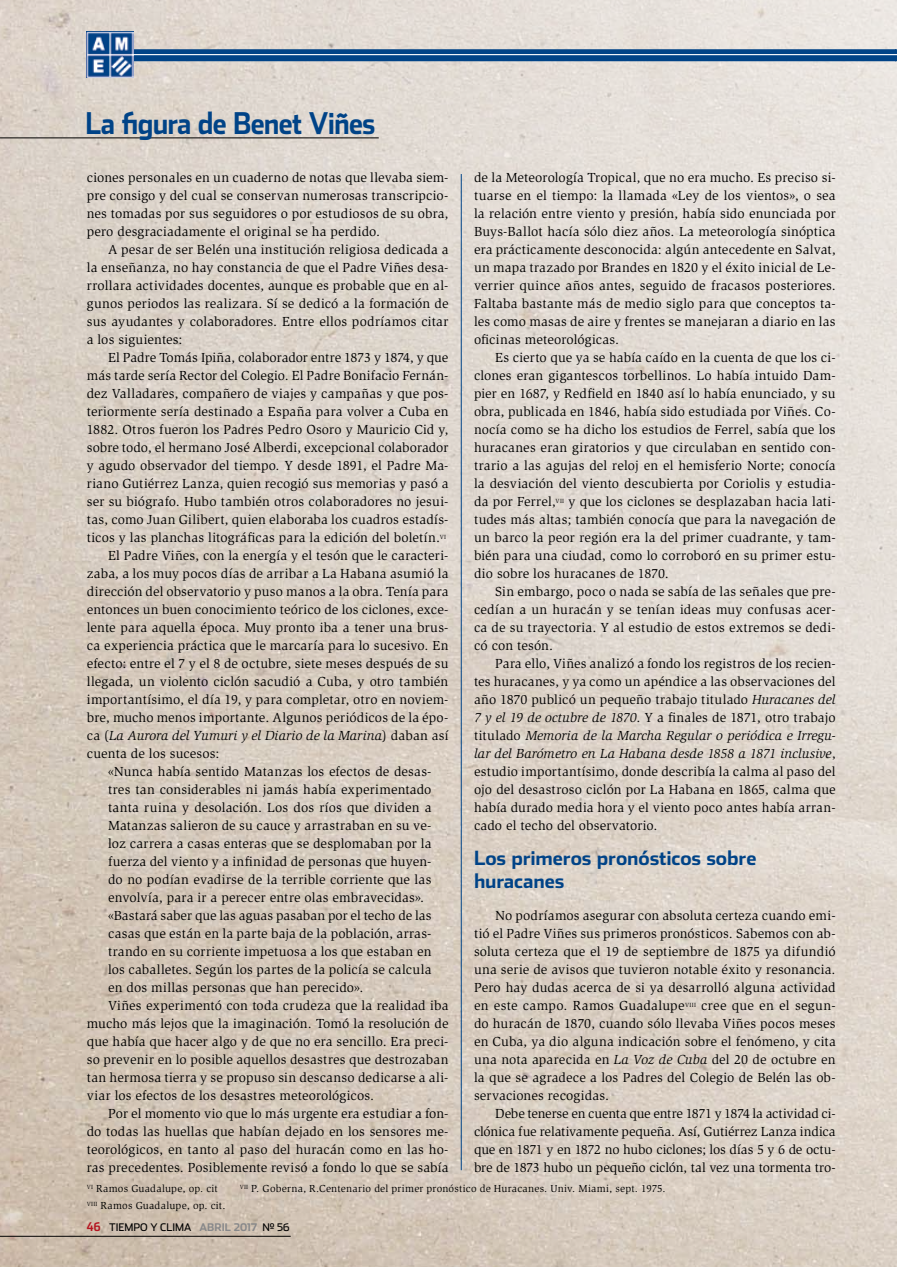
<style>
.page{position:relative;width:897px;height:1267px;background:#fff}
.page>*{position:absolute;margin:0;border:0;box-sizing:border-box;transform-origin:0 0}
.t1{font:700 29.85px "Stainless";color:#004387;scale:.9 1}
.t2{font:700 19.5px/22.5px "Stainless";letter-spacing:-.005em;color:#004387}
.t3{font:13.5px/18px "Slimbach Std";letter-spacing:.01em;color:#000;text-align:justify}
.t4{font:italic 13.5px "Slimbach Std";letter-spacing:.005em;color:#000}
.t5{font:10.5px "Slimbach Std";letter-spacing:.02em;color:#000}
.t6{font:10.5px "Stainless";color:#000}
.t7{font:700 10.5px "Stainless";color:#87888a}
.s1{font-style:normal}
.s2{font-style:italic}
.s3{font-family:"Stainless Cond";font-weight:700;font-size:12px;color:#b51621}
.s4{font-weight:700;color:#87888a}
.s5{font-weight:400;color:#000}
</style>
<div class="page">
<img style="left:0;top:0;width:896px;height:1266px">
<div style="left:87px;top:49px;width:808px;height:12px;background:#004387"></div>
<img style="left:87px;top:31px;width:46px;height:47px">
<hr style="left:132px;top:54px;width:763px;height:1px;background:#fff">
<hr style="left:0;top:1235px;width:291px;height:1px;background:#000">
<svg style="left:895px;top:49px;width:1px;height:12px"></svg>
<hr style="left:461px;top:174px;width:1px;height:996px;background:#004387">
<hr style="left:0;top:137px;width:379px;height:1px;background:#000">
<h1 class="t1" style="left:86px;top:105px;width:323px">La figura de Benet Viñes</h1>
<p class="t3" style="left:87px;top:168px;width:363px">ciones personales en un cuaderno de notas que llevaba siem&shy;pre consigo y del cual se conservan numerosas transcripcio&shy;nes tomadas por sus seguidores o por estudiosos de su obra, pero desgraciadamente el original se ha perdido.</p>
<p class="t3" style="left:87px;top:240px;width:363px;text-indent:21px">A pesar de ser Belén una institución religiosa dedicada a la enseñanza, no hay constancia de que el Padre Viñes desa&shy;rrollara actividades docentes, aunque es probable que en al&shy;gunos periodos las realizara. Sí se dedicó a la formación de sus ayudantes y colaboradores. Entre ellos podríamos citar a los siguientes:</p>
<p class="t3" style="left:108px;top:348px;width:342px">El Padre Tomás Ipiña, colaborador entre 1873 y 1874, y que</p>
<p class="t3" style="left:87px;top:366px;width:363px">más tarde sería Rector del Colegio. El Padre Bonifacio Fernán-</p>
<p class="t3" style="left:87px;top:384px;width:363px">dez Valladares, compañero de viajes y campañas y que pos-</p>
<p class="t3" style="left:87px;top:402px;width:363px">teriormente sería destinado a España para volver a Cuba en</p>
<p class="t3" style="left:87px;top:420px;width:363px">1882. Otros fueron los Padres Pedro Osoro y Mauricio Cid y,</p>
<p class="t3" style="left:87px;top:438px;width:363px">sobre todo, el hermano José Alberdi, excepcional colaborador</p>
<p class="t3" style="left:87px;top:456px;width:363px">y agudo observador del tiempo. Y desde 1891, el Padre Ma-</p>
<p class="t3" style="left:87px;top:474px;width:363px">riano Gutiérrez Lanza, quien recogió sus memorias y pasó a</p>
<p class="t3" style="left:87px;top:492px;width:363px">ser su biógrafo. Hubo también otros colaboradores no jesui-</p>
<p class="t3" style="left:87px;top:510px;width:363px">tas, como Juan Gilibert, quien elaboraba los cuadros estadís-</p>
<p class="t3" style="left:87px;top:528px;width:361px">ticos y las planchas litográficas para la edición del boletín.<sup>VI</sup></p>
<p class="t3" style="left:108px;top:546px;width:342px">El Padre Viñes, con la energía y el tesón que le caracteri-</p>
<p class="t3" style="left:87px;top:564px;width:363px">zaba, a los muy pocos días de arribar a La Habana asumió la</p>
<p class="t3" style="left:87px;top:582px;width:363px">dirección del observatorio y puso manos a la obra. Tenía para</p>
<p class="t3" style="left:87px;top:600px;width:363px">entonces un buen conocimiento teórico de los ciclones, exce-</p>
<p class="t3" style="left:87px;top:618px;width:363px">lente para aquella época. Muy pronto iba a tener una brus-</p>
<p class="t3" style="left:87px;top:636px;width:363px">ca experiencia práctica que le marcaría para lo sucesivo. En</p>
<p class="t3" style="left:87px;top:654px;width:363px">efecto: entre el 7 y el 8 de octubre, siete meses después de su</p>
<p class="t3" style="left:87px;top:672px;width:363px">llegada, un violento ciclón sacudió a Cuba, y otro también</p>
<p class="t3" style="left:87px;top:690px;width:363px">importantísimo, el día 19, y para completar, otro en noviem-</p>
<p class="t3" style="left:87px;top:708px;width:363px">bre, mucho menos importante. Algunos periódicos de la épo-</p>
<p class="t4" style="left:87px;top:727px;width:363px"><span class="s1">ca (</span>La Aurora del Yumuri y el Diario de la Marina<span class="s1">) daban así</span></p>
<p class="t3" style="left:87px;top:744px;width:134px">cuenta de los sucesos:</p>
<p class="t3" style="left:108px;top:762px;width:325px">«Nunca había sentido Matanzas los efectos de desas-</p>
<p class="t3" style="left:108px;top:780px;width:325px">tres tan considerables ni jamás había experimentado</p>
<p class="t3" style="left:108px;top:798px;width:325px">tanta ruina y desolación. Los dos ríos que dividen a</p>
<p class="t3" style="left:108px;top:816px;width:325px">Matanzas salieron de su cauce y arrastraban en su ve-</p>
<p class="t3" style="left:108px;top:834px;width:325px">loz carrera a casas enteras que se desplomaban por la</p>
<p class="t3" style="left:108px;top:852px;width:325px">fuerza del viento y a infinidad de personas que huyen-</p>
<p class="t3" style="left:108px;top:870px;width:325px">do no podían evadirse de la terrible corriente que las</p>
<p class="t3" style="left:108px;top:888px;width:317px">envolvía, para ir a perecer entre olas embravecidas».</p>
<p class="t3" style="left:108px;top:906px;width:325px">«Bastará saber que las aguas pasaban por el techo de las</p>
<p class="t3" style="left:108px;top:924px;width:325px">casas que están en la parte baja de la población, arras-</p>
<p class="t3" style="left:108px;top:942px;width:325px">trando en su corriente impetuosa a los que estaban en</p>
<p class="t3" style="left:108px;top:960px;width:325px">los caballetes. Según los partes de la policía se calcula</p>
<p class="t3" style="left:108px;top:978px;width:257px">en dos millas personas que han perecido».</p>
<p class="t3" style="left:108px;top:996px;width:342px">Viñes experimentó con toda crudeza que la realidad iba</p>
<p class="t3" style="left:87px;top:1014px;width:363px">mucho más lejos que la imaginación. Tomó la resolución de</p>
<p class="t3" style="left:87px;top:1032px;width:363px">que había que hacer algo y de que no era sencillo. Era preci-</p>
<p class="t3" style="left:87px;top:1050px;width:363px">so prevenir en lo posible aquellos desastres que destrozaban</p>
<p class="t3" style="left:87px;top:1068px;width:363px">tan hermosa tierra y se propuso sin descanso dedicarse a ali-</p>
<p class="t3" style="left:87px;top:1086px;width:289px">viar los efectos de los desastres meteorológicos.</p>
<p class="t3" style="left:108px;top:1104px;width:342px">Por el momento vio que lo más urgente era estudiar a fon-</p>
<p class="t3" style="left:87px;top:1122px;width:363px">do todas las huellas que habían dejado en los sensores me-</p>
<p class="t3" style="left:87px;top:1140px;width:363px">teorológicos, en tanto al paso del huracán como en las ho-</p>
<p class="t3" style="left:87px;top:1158px;width:363px">ras precedentes. Posiblemente revisó a fondo lo que se sabía</p>
<p class="t3" style="left:474px;top:168px;width:363px">de la Meteorología Tropical, que no era mucho. Es preciso si&shy;tuarse en el tiempo: la llamada «Ley de los vientos», o sea la relación entre viento y presión, había sido enunciada por Buys-Ballot hacía sólo diez años. La meteorología sinóptica era prácticamente desconocida: algún antecedente en Salvat, un mapa trazado por Brandes en 1820 y el éxito inicial de Le&shy;verrier quince años antes, seguido de fracasos posteriores.<br>Faltaba bastante más de medio siglo para que conceptos ta&shy;les como masas de aire y frentes se manejaran a diario en las oficinas meteorológicas.</p>
<p class="t3" style="left:474px;top:348px;width:363px;text-indent:21px">Es cierto que ya se había caído en la cuenta de que los ci&shy;clones eran gigantescos torbellinos. Lo había intuido Dam&shy;pier en 1687, y Redfield en 1840 así lo había enunciado, y su obra, publicada en 1846, había sido estudiada por Viñes. Co&shy;nocía como se ha dicho los estudios de Ferrel, sabía que los huracanes eran giratorios y que circulaban en sentido con&shy;trario a las agujas del reloj en el hemisferio Norte; conocía la desviación del viento descubierta por Coriolis y estudia&shy;da por Ferrel,<sup>VII</sup> y que los ciclones se desplazaban hacia lati&shy;tudes más altas; también conocía que para la navegación de un barco la peor región era la del primer cuadrante, y tam&shy;bién para una ciudad, como lo corroboró en su primer estu&shy;dio sobre los huracanes de 1870.</p>
<p class="t3" style="left:474px;top:582px;width:363px;text-indent:21px">Sin embargo, poco o nada se sabía de las señales que pre&shy;cedían a un huracán y se tenían ideas muy confusas acer&shy;ca de su trayectoria. Y al estudio de estos extremos se dedi&shy;có con tesón.</p>
<p class="t3" style="left:474px;top:654px;width:363px;text-indent:21px">Para ello, Viñes analizó a fondo los registros de los recien&shy;tes huracanes, y ya como un apéndice a las observaciones del año 1870 publicó un pequeño trabajo titulado <span class="s2">Huracanes del 7 y el 19 de octubre de 1870</span>. Y a finales de 1871, otro trabajo titulado <span class="s2">Memoria de la Marcha Regular o periódica e Irregu&shy;lar del Barómetro en La Habana desde 1858 a 1871 inclusive</span>, estudio importantísimo, donde describía la calma al paso del ojo del desastroso ciclón por La Habana en 1865, calma que había durado media hora y el viento poco antes había arran&shy;cado el techo del observatorio.</p>
<h2 class="t2" style="left:474px;top:847px;width:284px">Los primeros pronósticos sobre huracanes</h2>
<p class="t3" style="left:474px;top:906px;width:363px;text-indent:21px">No podríamos asegurar con absoluta certeza cuando emi&shy;tió el Padre Viñes sus primeros pronósticos. Sabemos con ab&shy;soluta certeza que el 19 de septiembre de 1875 ya difundió una serie de avisos que tuvieron notable éxito y resonancia.<br>Pero hay dudas acerca de si ya desarrolló alguna actividad en este campo. Ramos Guadalupe<sup>VIII</sup> cree que en el segun&shy;do huracán de 1870, cuando sólo llevaba Viñes pocos meses en Cuba, ya dio alguna indicación sobre el fenómeno, y cita una nota aparecida en <span class="s2">La Voz de Cuba</span> del 20 de octubre en la que se agradece a los Padres del Colegio de Belén las ob&shy;servaciones recogidas.</p>
<p class="t3" style="left:474px;top:1104px;width:363px;text-indent:21px">Debe tenerse en cuenta que entre 1871 y 1874 la actividad ci&shy;clónica fue relativamente pequeña. Así, Gutiérrez Lanza indica que en 1871 y en 1872 no hubo ciclones; los días 5 y 6 de octu&shy;bre de 1873 hubo un pequeño ciclón, tal vez una tormenta tro-</p>
<p class="t5" style="left:87px;top:1182px;width:133px"><sup>VI</sup> Ramos Guadalupe, op. cit</p>
<p class="t5" style="left:240px;top:1182px;width:427px"><sup>VII</sup> P. Goberna, R.Centenario del primer pronóstico de Huracanes. Univ. Miami, sept. 1975.</p>
<p class="t5" style="left:87px;top:1199px;width:140px"><sup>VIII</sup> Ramos Guadalupe, op. cit.</p>
<p class="t6" style="left:87px;top:1220px;width:120px"><span class="s3">46</span> TIEMPO Y CLIMA <span class="s4">ABRIL</span></p>
<p class="t7" style="left:234px;top:1220px;width:57px">2017 <span class="s5">Nº 56</span></p>
</div>
